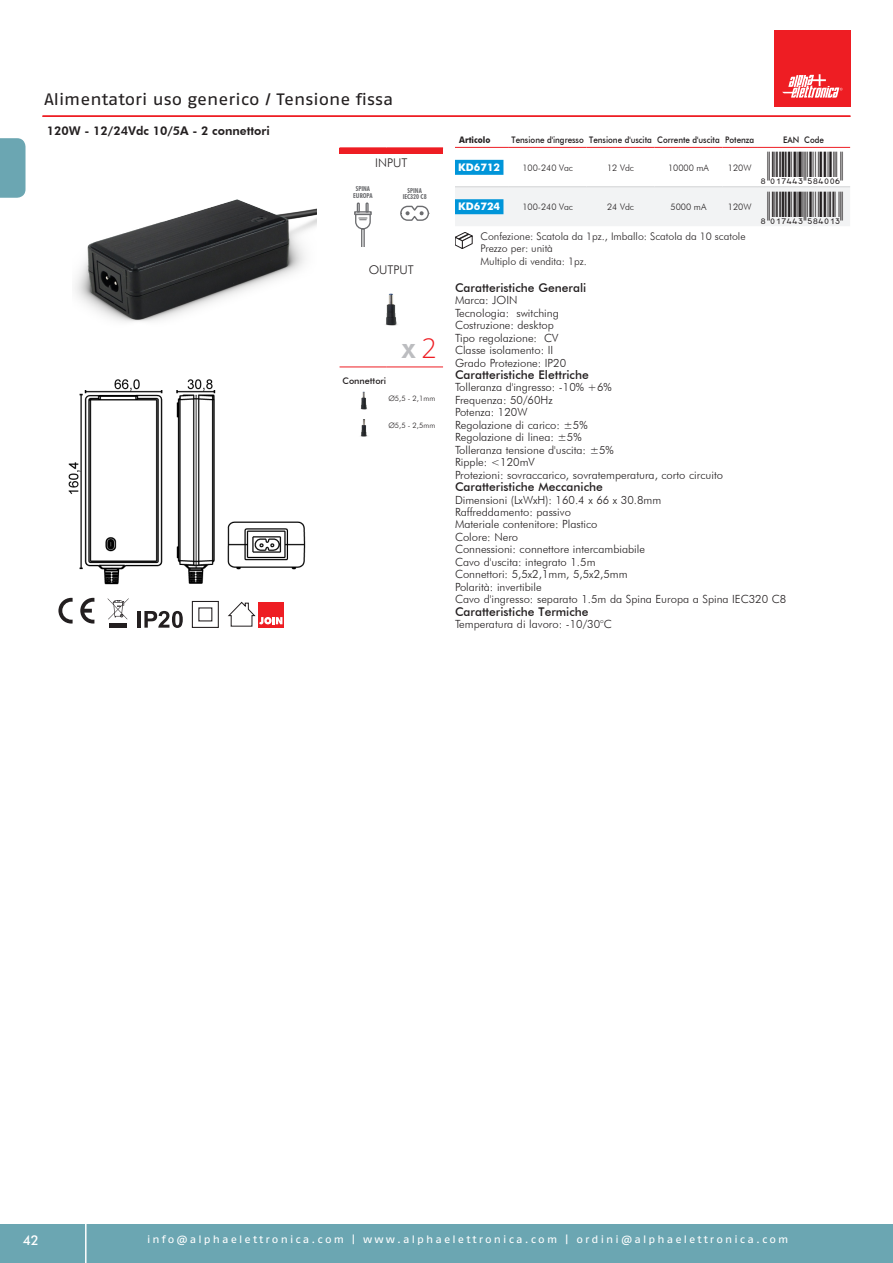
<style>
.page{position:relative;width:893px;height:1263px;background:#fff}
.page>*{position:absolute;margin:0;border:0;box-sizing:border-box;transform-origin:0 0}
.t1{font:700 19.5px "Futura BT";color:#bcbdc0}
.t2{font:16.5px "Fago Ex Lf";color:#231f20}
.t3{font:500 13.5px "Futura BT";color:#fff}
.Normale{font:500 12px "Futura BT";color:#231f20}
.TitoloFamiglia{font:800 12px "Futura BT";color:#231f20}
.t4{font:300 12px "Futura BT";color:#231f20}
.Normale-2{font:300 11.25px/12.5px "Futura BT";color:#231f20}
.t5{font:300 10.5px/12.6px "Futura BT";color:#231f20}
.t6{font:10.5px "Fago Ex Lf";letter-spacing:.2em;color:#fff}
.Articolo{font:700 10.5px "Futura BT";color:#fff}
.t7{font:500 9px "Futura BT";color:#231f20;scale:.9 1}
.t8{font:300 9px "Futura BT";color:#231f20}
.t9{font:500 9px "Futura BT";color:#231f20}
.t10{font:700 9px "Futura BT";color:#231f20;scale:.9 1}
.Connettori{font:300 7.5px "Futura BT";color:#231f20}
.Img-Con-B{font:700 condensed 6.75px/6.8px "Futura BT";color:#6c6d70;text-align:center}
.Img_ING-A{font:700 condensed 6.75px/6.8px "Futura BT";color:#6c6d70;text-align:center}
.s1{font-family:"Open Sans";font-weight:300;font-size:27px;color:#ee1d23}
</style>
<div class="page">
<div style="left:0;top:1224px;width:893px;height:39px;background:#6ba6b2"></div>
<hr style="left:85px;top:1220px;width:2px;height:43px;background:#fff">
<div style="left:774px;top:30px;width:76px;height:76px;background:#ee1d23"></div>
<svg style="left:782px;top:74px;width:60px;height:24px"></svg>
<svg style="left:0;top:138px;width:26px;height:60px;background:#71a9b5"></svg>
<hr style="left:43px;top:115px;width:807px;height:2px;background:#ee1d23">
<div style="left:340px;top:148px;width:103px;height:5px;background:#ee1d23"></div>
<hr style="left:340px;top:147px;width:46px;height:2px;background:#ee1d23">
<hr style="left:386px;top:147px;width:57px;height:2px;background:#ee1d23">
<hr style="left:340px;top:367px;width:46px;height:1px;background:#ee1d23">
<hr style="left:386px;top:367px;width:57px;height:1px;background:#ee1d23">
<img style="left:75px;top:199px;width:242px;height:123px">
<div style="left:354px;top:211px;width:18px;height:4px;border:1px solid #6c6d70"></div>
<svg style="left:354px;top:203px;width:17px;height:44px"></svg>
<svg style="left:400px;top:205px;width:30px;height:16px"></svg>
<img style="left:385px;top:293px;width:13px;height:33px">
<img style="left:68px;top:379px;width:237px;height:205px">
<img style="left:360px;top:391px;width:7px;height:19px">
<img style="left:360px;top:419px;width:8px;height:18px">
<svg style="left:58px;top:598px;width:15px;height:25px"></svg>
<svg style="left:80px;top:598px;width:14px;height:25px"></svg>
<svg style="left:108px;top:598px;width:21px;height:21px"></svg>
<hr style="left:109px;top:624px;width:18px;height:4px;background:#231f20">
<hr style="left:138px;top:611px;width:3px;height:17px;background:#231f20">
<svg style="left:144px;top:611px;width:39px;height:17px"></svg>
<div style="left:192px;top:601px;width:27px;height:27px;border:1px solid #231f20"></div>
<svg style="left:258px;top:602px;width:26px;height:26px"></svg>
<svg style="left:228px;top:601px;width:54px;height:26px"></svg>
<svg style="left:455px;top:232px;width:17px;height:17px"></svg>
<svg style="left:455px;top:147px;width:395px;height:79px"></svg>
<h2 class="t2" style="left:44px;top:89px;width:351px">Alimentatori uso generico / Tensione fissa</h2>
<p class="TitoloFamiglia" style="left:47px;top:123px;width:224px">120W - 12/24Vdc 10/5A - 2 connettori</p>
<p class="t4" style="left:375px;top:156px;width:34px">INPUT</p>
<p class="Img_ING-A" style="left:353px;top:185px;width:21px">SPINA<br>EUROPA</p>
<p class="Img-Con-B" style="left:403px;top:187px;width:26px">SPINA<br>IEC320 C8</p>
<p class="t4" style="left:369px;top:263px;width:47px">OUTPUT</p>
<p class="t9" style="left:343px;top:376px;width:45px">Connettori</p>
<p class="t1" style="left:402px;top:339px;width:37px">X <span class="s1">2</span></p>
<p class="Connettori" style="left:388px;top:394px;width:48px">Ø5,5 - 2,1mm</p>
<p class="Connettori" style="left:388px;top:421px;width:48px">Ø5,5 - 2,5mm</p>
<p class="t10" style="left:459px;top:134px;width:36px">Articolo</p>
<p class="t7" style="left:512px;top:134px;width:82px">Tensione d'ingresso</p>
<p class="t7" style="left:589px;top:134px;width:71px">Tensione d'uscita</p>
<p class="t7" style="left:657px;top:134px;width:71px">Corrente d'uscita</p>
<p class="t7" style="left:725px;top:134px;width:34px">Potenza</p>
<p class="t7" style="left:783px;top:134px;width:47px">EAN Code</p>
<p class="Articolo" style="left:458px;top:161px;width:43px">KD6712</p>
<p class="t8" style="left:522px;top:162px;width:52px">100-240 Vac</p>
<p class="t8" style="left:607px;top:162px;width:28px">12 Vdc</p>
<p class="t8" style="left:668px;top:162px;width:42px">10000 mA</p>
<p class="t8" style="left:728px;top:162px;width:25px">120W</p>
<p class="Articolo" style="left:458px;top:200px;width:43px">KD6724</p>
<p class="t8" style="left:522px;top:201px;width:52px">100-240 Vac</p>
<p class="t8" style="left:607px;top:201px;width:28px">24 Vdc</p>
<p class="t8" style="left:671px;top:201px;width:37px">5000 mA</p>
<p class="t8" style="left:728px;top:201px;width:25px">120W</p>
<p class="t5" style="left:480px;top:230px;width:267px">Confezione: Scatola da 1pz., Imballo: Scatola da 10 scatole<br>Prezzo per: unità<br>Multiplo di vendita: 1pz.</p>
<p class="Normale" style="left:455px;top:280px;width:133px">Caratteristiche Generali</p>
<p class="Normale-2" style="left:455px;top:294px;width:113px">Marca: JOIN<br>Tecnologia: switching<br>Costruzione: desktop<br>Tipo regolazione: CV<br>Classe isolamento: II<br>Grado Protezione: IP20</p>
<p class="Normale" style="left:455px;top:367px;width:135px">Caratteristiche Elettriche</p>
<p class="Normale-2" style="left:455px;top:381px;width:270px">Tolleranza d'ingresso: -10% +6%<br>Frequenza: 50/60Hz<br>Potenza: 120W<br>Regolazione di carico: ±5%<br>Regolazione di linea: ±5%<br>Tolleranza tensione d'uscita: ±5%<br>Ripple: &lt;120mV<br>Protezioni: sovraccarico, sovratemperatura, corto circuito</p>
<p class="Normale" style="left:455px;top:479px;width:149px">Caratteristiche Meccaniche</p>
<p class="Normale-2" style="left:455px;top:493px;width:333px">Dimensioni (LxWxH): 160.4 x 66 x 30.8mm<br>Raffreddamento: passivo<br>Materiale contenitore: Plastico<br>Colore: Nero<br>Connessioni: connettore intercambiabile<br>Cavo d'uscita: integrato 1.5m<br>Connettori: 5,5x2,1mm, 5,5x2,5mm<br>Polarità: invertibile<br>Cavo d'ingresso: separato 1.5m da Spina Europa a Spina IEC320 C8</p>
<p class="Normale" style="left:455px;top:604px;width:135px">Caratteristiche Termiche</p>
<p class="Normale-2" style="left:455px;top:618px;width:158px">Temperatura di lavoro: -10/30°C</p>
<p class="t3" style="left:23px;top:1232px;width:18px">42</p>
<p class="t6" style="left:147px;top:1233px;width:643px">info@alphaelettronica.com | www.alphaelettronica.com | ordini@alphaelettronica.com</p>
</div>
